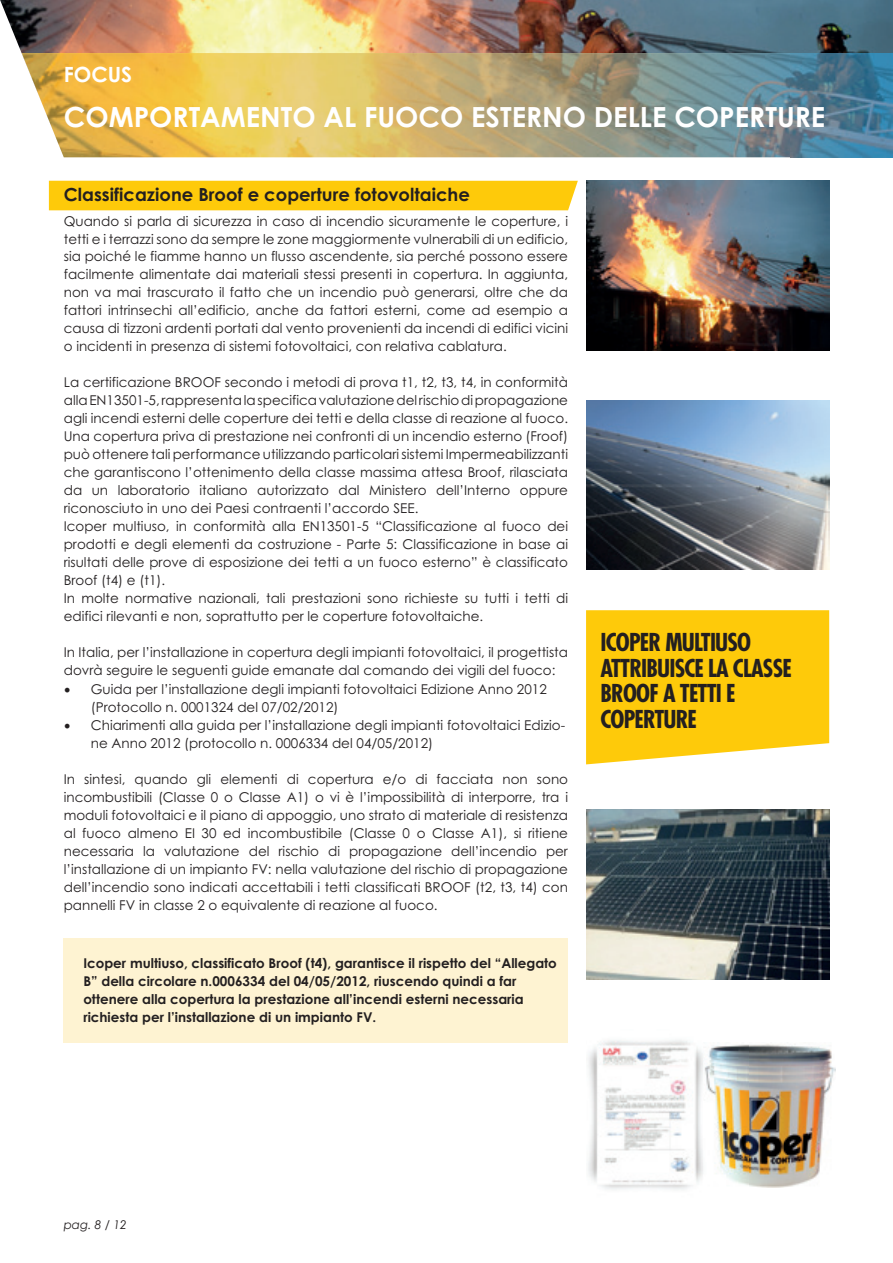
<style>
.page{position:relative;width:893px;height:1263px;background:#fff}
.page>*{position:absolute;margin:0;border:0;box-sizing:border-box;transform-origin:0 0}
.t1{font:700 27.75px "Century Gothic";color:#fff}
.t2{font:700 condensed 24px/25.5px "Futura";letter-spacing:-.035em;color:#231f20}
.t3{font:700 21px "Century Gothic";color:#fff}
.t4{font:700 18px "Century Gothic";color:#231f20}
.t5{font:13.5px/18px "Century Gothic";color:#231f20}
.t6{font:700 13.5px/18px "Century Gothic";color:#231f20}
.t7{font:italic 12px "Century Gothic";color:#231f20}
.s1{font-family:"Minion Pro";font-size:18px}
</style>
<div class="page">
<img style="left:0;top:0;width:893px;height:54px">
<img style="left:22px;top:53px;width:871px;height:104px">
<div style="left:49px;top:181px;width:529px;height:29px;background:#feca0a"></div>
<img style="left:586px;top:181px;width:243px;height:170px">
<img style="left:586px;top:401px;width:243px;height:169px">
<img style="left:586px;top:809px;width:243px;height:170px">
<img style="left:588px;top:1040px;width:115px;height:150px">
<svg style="left:586px;top:610px;width:243px;height:154px;background:#fecd1a"></svg>
<img style="left:704px;top:1044px;width:132px;height:144px">
<div style="left:64px;top:938px;width:504px;height:104px;background:#fef3d2"></div>
<h3 class="t3" style="left:64px;top:61px;width:70px">FOCUS</h3>
<h1 class="t1" style="left:64px;top:100px;width:763px">COMPORTAMENTO AL FUOCO ESTERNO DELLE COPERTURE</h1>
<h3 class="t4" style="left:64px;top:184px;width:408px">Classificazione Broof e coperture fotovoltaiche</h3>
<p class="t5" style="left:64px;top:211px;width:506px;text-align:justify">Quando si parla di sicurezza in caso di incendio sicuramente le coperture, i tetti e i terrazzi sono da sempre le zone maggiormente vulnerabili di un edificio, sia poiché le fiamme hanno un flusso ascendente, sia perché possono essere facilmente alimentate dai materiali stessi presenti in copertura. In aggiunta, non va mai trascurato il fatto che un incendio può generarsi, oltre che da fattori intrinsechi all’edificio, anche da fattori esterni, come ad esempio a causa di tizzoni ardenti portati dal vento provenienti da incendi di edifici vicini o incidenti in presenza di sistemi fotovoltaici, con relativa cablatura.</p>
<p class="t5" style="left:64px;top:373px;width:506px">La certificazione BROOF secondo i metodi di prova t1, t2, t3, t4, in conformità alla EN13501-5, rappresenta la specifica valutazione del rischio di propagazione agli incendi esterni delle coperture dei tetti e della classe di reazione al fuoco.<br>Una copertura priva di prestazione nei confronti di un incendio esterno (Froof) può ottenere tali performance utilizzando particolari sistemi Impermeabilizzanti che garantiscono l’ottenimento della classe massima attesa Broof, rilasciata da un laboratorio italiano autorizzato dal Ministero dell’Interno oppure riconosciuto in uno dei Paesi contraenti l’accordo SEE.<br>Icoper multiuso, in conformità alla EN13501-5 “Classificazione al fuoco dei prodotti e degli elementi da costruzione - Parte 5: Classificazione in base ai risultati delle prove di esposizione dei tetti a un fuoco esterno” è classificato Broof (t4) e (t1).<br>In molte normative nazionali, tali prestazioni sono richieste su tutti i tetti di edifici rilevanti e non, soprattutto per le coperture fotovoltaiche.</p>
<p class="t5" style="left:64px;top:643px;width:506px">In Italia, per l’installazione in copertura degli impianti fotovoltaici, il progettista dovrà seguire le seguenti guide emanate dal comando dei vigili del fuoco:</p>
<p class="t5" style="left:91px;top:679px;width:458px;text-indent:-27px"><span class="s1">•</span> Guida per l’installazione degli impianti fotovoltaici Edizione Anno 2012 (Protocollo n. 0001324 del 07/02/2012)</p>
<p class="t5" style="left:91px;top:715px;width:476px;text-indent:-27px"><span class="s1">•</span> Chiarimenti alla guida per l’installazione degli impianti fotovoltaici Edizio&shy;ne Anno 2012 (protocollo n. 0006334 del 04/05/2012)</p>
<p class="t5" style="left:64px;top:769px;width:506px;text-align:justify">In sintesi, quando gli elementi di copertura e/o di facciata non sono incombustibili (Classe 0 o Classe A1) o vi è l’impossibilità di interporre, tra i moduli fotovoltaici e il piano di appoggio, uno strato di materiale di resistenza al fuoco almeno EI 30 ed incombustibile (Classe 0 o Classe A1), si ritiene necessaria la valutazione del rischio di propagazione dell’incendio per l’installazione di un impianto FV: nella valutazione del rischio di propagazione dell’incendio sono indicati accettabili i tetti classificati BROOF (t2, t3, t4) con pannelli FV in classe 2 o equivalente di reazione al fuoco.</p>
<p class="t6" style="left:83px;top:954px;width:475px">Icoper multiuso, classificato Broof (t4), garantisce il rispetto del “Allegato B” della circolare n.0006334 del 04/05/2012, riuscendo quindi a far ottenere alla copertura la prestazione all’incendi esterni necessaria richiesta per l’installazione di un impianto FV.</p>
<h2 class="t2" style="left:601px;top:629px;width:193px">ICOPER MULTIUSO<br>ATTRIBUISCE LA CLASSE<br>BROOF A TETTI E<br>COPERTURE</h2>
<p class="t7" style="left:64px;top:1217px;width:64px">pag. 8 / 12</p>
</div>
